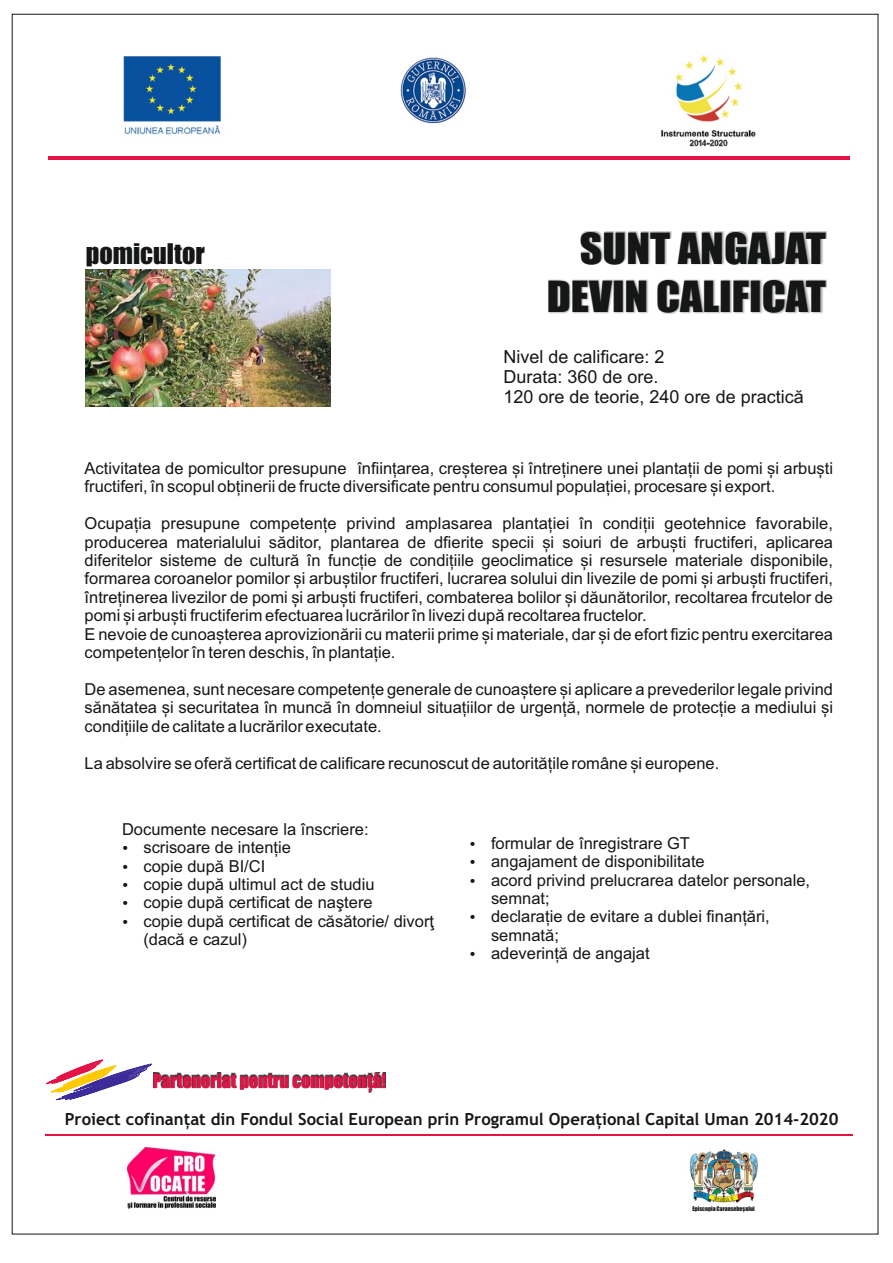
<style>
.page{position:relative;width:893px;height:1263px;background:#fff}
.page>*{position:absolute;margin:0;border:0;box-sizing:border-box;transform-origin:0 0}
.t1{font:39.6px/48.4px "Impact";color:#151616;text-align:right;scale:1.1 1}
.t2{font:26.25px "Impact";color:#151616}
.t3{font:18px/20.1px "Arial";color:#151616}
.t4{font:18px "Impact";color:#e41346}
.t5{font:700 16.65px "Trebuchet MS";color:#151616}
.t6{font:16.5px/18.5px "Arial";color:#151616}
.t7{font:5.85px "Impact";color:#151616}
</style>
<div class="page">
<div style="left:548px;top:231px;width:278px;height:83px;background:#151616;opacity:.35"></div>
<hr style="left:48px;top:156px;width:802px;height:4px;background:#e41346">
<svg style="left:46px;top:1059px;width:106px;height:42px"></svg>
<div style="left:153px;top:1072px;width:233px;height:21px;background:#151616;opacity:.85"></div>
<hr style="left:45px;top:1134px;width:807px;height:1px;background:#e41346">
<img style="left:123px;top:54px;width:633px;height:93px">
<img style="left:128px;top:1148px;width:88px;height:60px">
<img style="left:689px;top:1149px;width:69px;height:54px">
<img style="left:86px;top:270px;width:244px;height:137px">
<h2 class="t2" style="left:86px;top:243px;width:121px">pomicultor</h2>
<h1 class="t1" style="left:547px;top:226px;width:255px">SUNT ANGAJAT<br>DEVIN CALIFICAT</h1>
<p class="t3" style="left:503px;top:348px;width:302px">Nivel de calificare: 2<br>Durata: 360 de ore.<br>120 ore de teorie, 240 ore de practică</p>
<p class="t6" style="left:85px;top:460px;width:750px">Activitatea de pomicultor presupune înființarea, creșterea și întreținere unei plantații de pomi și arbuști fructiferi, în scopul obținerii de fructe diversificate pentru consumul populației, procesare și export.</p>
<p class="t6" style="left:85px;top:516px;width:750px">Ocupația presupune competențe privind amplasarea plantației în condiții geotehnice favorabile, producerea materialului săditor, plantarea de dfierite specii și soiuri de arbuști fructiferi, aplicarea diferitelor sisteme de cultură în funcție de condițiile geoclimatice și resursele materiale disponibile, formarea coroanelor pomilor și arbuștilor fructiferi, lucrarea solului din livezile de pomi și arbuști fructiferi, întreținerea livezilor de pomi și arbuști fructiferi, combaterea bolilor și dăunătorilor, recoltarea frcutelor de pomi și arbuști fructiferim efectuarea lucrărilor în livezi după recoltarea fructelor.<br>E nevoie de cunoașterea aprovizionării cu materii prime și materiale, dar și de efort fizic pentru exercitarea competențelor în teren deschis, în plantație.</p>
<p class="t6" style="left:85px;top:681px;width:750px;text-align:justify">De asemenea, sunt necesare competențe generale de cunoaștere și aplicare a prevederilor legale privind sănătatea și securitatea în muncă în domneiul situațiilor de urgență, normele de protecție a mediului și condițiile de calitate a lucrărilor executate.</p>
<p class="t6" style="left:85px;top:755px;width:636px">La absolvire se oferă certificat de calificare recunoscut de autoritățile române și europene.</p>
<p class="t6" style="left:143px;top:821px;width:292px;text-indent:-21px">Documente necesare la înscriere: scrisoare de intenție<br>copie după BI/CI<br>copie după ultimul act de studiu<br>copie după certificat de naştere<br>copie după certificat de căsătorie/ divorţ (dacă e cazul)</p>
<p class="t6" style="left:491px;top:835px;width:321px">formular de înregistrare GT<br>angajament de disponibilitate<br>acord privind prelucrarea datelor personale, semnat;<br>declarație de evitare a dublei finanțări, semnată;<br>adeverință de angajat</p>
<p class="t4" style="left:153px;top:1073px;width:235px">Parteneriat pentru competență!</p>
<p class="t5" style="left:65px;top:1112px;width:775px">Proiect cofinanțat din Fondul Social European prin Programul Operațional Capital Uman 2014-2020</p>
<p class="t7" style="left:692px;top:1206px;width:64px">Episcopia Caransebeșului</p>
</div>
